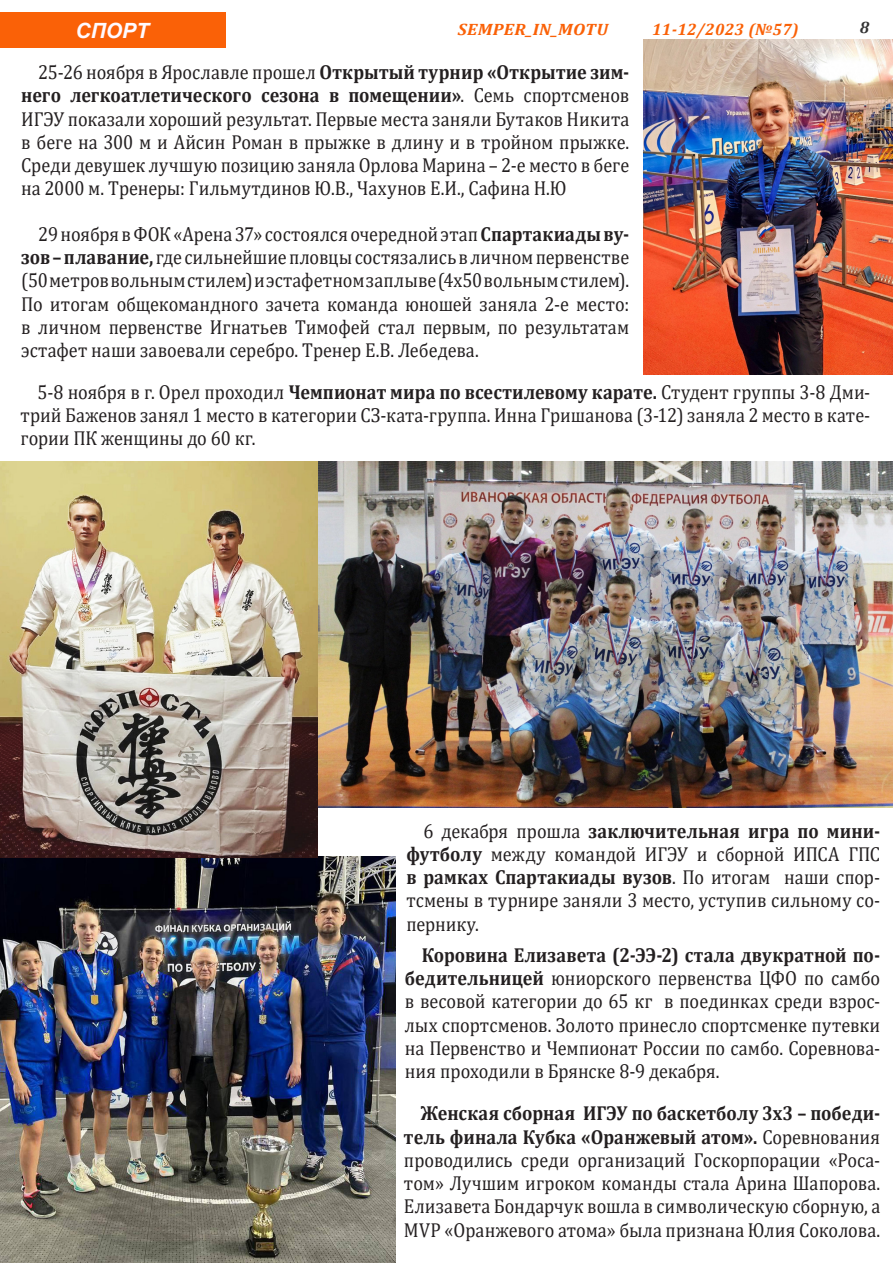
<style>
.page{position:relative;width:893px;height:1263px;background:#fff}
.page>*{position:absolute;margin:0;border:0;box-sizing:border-box;transform-origin:0 0}
.t1{font:italic 700 21px "Arial";color:#fffaff}
.Основной{font:20.25px/23.2px "Cambria";color:#231f20;text-align:justify;scale:.9 1}
.Основной-2{font:700 20.25px/23.2px "Cambria";letter-spacing:.01em;color:#231f20;text-align:right;scale:.9 1}
.t2{font:italic 700 16.5px "Cambria";letter-spacing:.02em;color:#fa6107}
.t3{font:italic 700 16.5px "Cambria";letter-spacing:.02em;color:#fa6107;scale:1.09 1}
.t4{font:italic 700 16.5px "Cambria";color:#323232}
.s1{font-weight:700}
.s2{font-weight:400}
</style>
<div class="page">
<img style="left:0;top:856px;width:395px;height:407px">
<img style="left:318px;top:462px;width:575px;height:345px">
<div style="left:0;top:12px;width:225px;height:35px;background:#fa6107"></div>
<img style="left:0;top:462px;width:318px;height:395px">
<img style="left:643px;top:40px;width:250px;height:334px">
<p class="t1" style="left:76px;top:16px;width:75px">СПОРТ</p>
<p class="t3" style="left:458px;top:18px;width:139px">SEMPER_IN_MOTU</p>
<p class="t2" style="left:652px;top:18px;width:148px">11-12/2023 (№57)</p>
<p class="t4" style="left:860px;top:16px;width:11px">8</p>
<p class="Основной" style="left:21px;top:61px;width:677px;text-indent:17px">25-26 ноября в Ярославле прошел <span class="s1">Открытый турнир «Открытие зим&shy;него легкоатлетического сезона в помещении»</span>. Семь спортсменов ИГЭУ показали хороший результат. Первые места заняли Бутаков Никита в беге на 300 м и Айсин Роман в прыжке в длину и в тройном прыжке.<br>Среди девушек лучшую позицию заняла Орлова Марина – 2-е место в беге</p>
<p class="Основной" style="left:21px;top:177px;width:608px">на 2000 м. Тренеры: Гильмутдинов Ю.В., Чахунов Е.И., Сафина Н.Ю</p>
<p class="Основной" style="left:21px;top:222px;width:677px;text-indent:17px">29 ноября в ФОК «Арена 37» состоялся очередной этап <span class="s1">Спартакиады ву&shy;зов – плавание,</span> где сильнейшие пловцы состязались в личном первенстве (50 метров вольным стилем) и эстафетном заплыве (4х50 вольным стилем).</p>
<p class="Основной" style="left:21px;top:292px;width:677px">По итогам общекомандного зачета команда юношей заняла 2-е место:</p>
<p class="Основной" style="left:21px;top:315px;width:677px">в личном первенстве Игнатьев Тимофей стал первым, по результатам эстафет наши завоевали серебро. Тренер Е.В. Лебедева.</p>
<p class="Основной" style="left:21px;top:380px;width:946px;text-indent:17px">5-8 ноября в г. Орел проходил <span class="s1">Чемпионат мира по всестилевому карате.</span> Студент группы 3-8 Дми&shy;трий Баженов занял 1 место в категории СЗ-ката-группа. Инна Гришанова (3-12) заняла 2 место в кате&shy;гории ПК женщины до 60 кг.</p>
<p class="Основной" style="left:406px;top:819px;width:528px;text-align:right">6 декабря прошла <span class="s1">заключительная игра по мини&shy;футболу</span> между командой ИГЭУ и сборной ИПСА ГПС</p>
<p class="Основной" style="left:406px;top:865px;width:528px"><span class="s1">в рамках Спартакиады вузов</span>. По итогам наши спор&shy;тсмены в турнире заняли 3 место, уступив сильному со&shy;пернику.</p>
<p class="Основной-2" style="left:405px;top:943px;width:530px">Коровина Елизавета (2-ЭЭ-2) стала двукратной по&shy;бедительницей <span class="s2">юниорского первенства ЦФО по самбо</span></p>
<p class="Основной" style="left:405px;top:990px;width:530px">в весовой категории до 65 кг в поединках среди взрос&shy;лых спортсменов. Золото принесло спортсменке путевки на Первенство и Чемпионат России по самбо. Соревнова&shy;ния проходили в Брянске 8-9 декабря.</p>
<p class="Основной" style="left:404px;top:1102px;width:531px;text-indent:17px"><span class="s1">Женская сборная ИГЭУ по баскетболу 3х3 – победи&shy;тель финала Кубка «Оранжевый атом».</span> Соревнования проводились среди организаций Госкорпорации «Роса&shy;том» Лучшим игроком команды стала Арина Шапорова.<br>Елизавета Бондарчук вошла в символическую сборную, а MVP «Оранжевого атома» была признана Юлия Соколова.</p>
</div>
